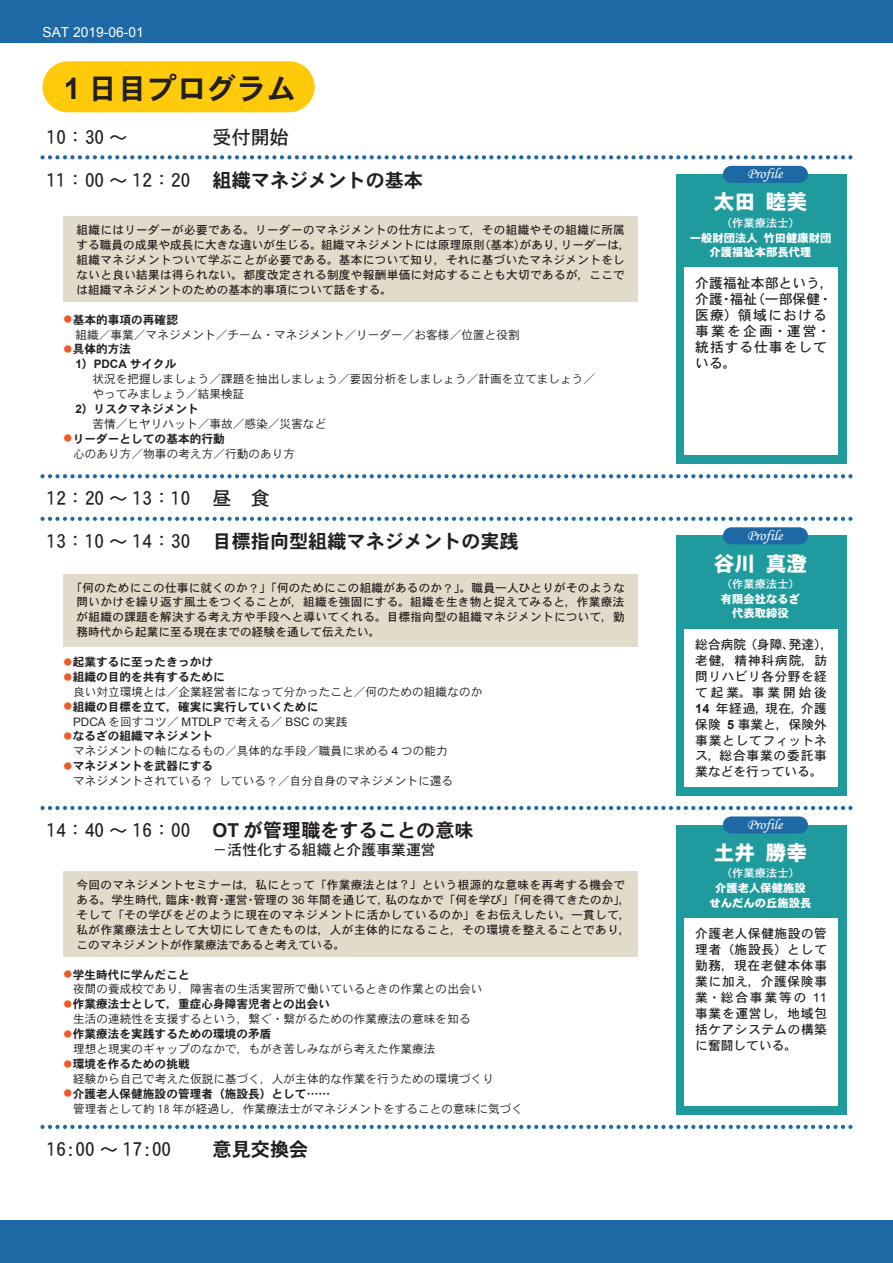
<style>
.page{position:relative;width:893px;height:1263px;background:#fff}
.page>*{position:absolute;margin:0;border:0;box-sizing:border-box;transform-origin:0 0}
.t1{font:29.7px "DFHS Gothic W7 WIN RKSJ H";color:#231f20}
.t2{font:20.85px "DFHS Gothic W9 WIN RKSJ H";color:#fff}
.t3{font:19.2px "DFHS Gothic W5 WIN RKSJ H";color:#231f20}
.t4{font:19.2px "DFHS Gothic W7 WINP RKSJ H";color:#231f20}
.t5{font:14.85px "Monotype Corsiva";color:#fff}
.t6{font:14.85px "DFHS Gothic W5 WINP RKSJ H";color:#231f20}
.t7{font:13.8px/15.9px "DFHS Gothic W5 WIN RKSJ H";letter-spacing:.065em;color:#231f20}
.t8{font:13.8px "Arial";color:#fff}
.t9{font:12.75px/15.9px "DFHS Gothic W5 WIN RKSJ H";letter-spacing:.05em;color:#231f20;text-align:justify}
.t10{font:11.7px/14.9px "DFHS Gothic W5 WIN RKSJ H";letter-spacing:.02em;color:#231f20}
.t11{font:11.7px/14.9px "DFHS Gothic W3 WIN RKSJ H";color:#231f20}
.t12{font:11.7px "DFHS Gothic W7 WIN RKSJ H";color:#231f20}
.t13{font:700 11.7px "Arial";color:#231f20}
.t14{font:11.4px/14.1px "DFHS Gothic W9 WIN RKSJ H";color:#fff;text-align:center}
.t15{font:11.4px "DFHS Gothic W5 WIN RKSJ H";color:#fff}
.s1{font-family:"Arial";font-weight:700}
.s2{font-family:"DFHS Gothic W7 WINP RKSJ H"}
.s3{font-size:8.25px;color:#f15929}
.s4{font-family:"DFHS Gothic W7 WIN RKSJ H";font-weight:400}
.s5{font-family:"DFHS Gothic W5 WIN RKSJ H"}
.s6{font-family:"Arial"}
</style>
<div class="page">
<div style="left:43px;top:61px;width:272px;height:51px;background:#feca0a;border-radius:26px"></div>
<div style="left:0;top:1220px;width:893px;height:43px;background:#1e68a6"></div>
<div style="left:0;top:0;width:893px;height:43px;background:#1e68a6"></div>
<svg style="left:50px;top:155px;width:801px;height:4px"></svg>
<svg style="left:50px;top:474px;width:801px;height:4px"></svg>
<svg style="left:50px;top:517px;width:801px;height:4px"></svg>
<svg style="left:50px;top:806px;width:801px;height:4px"></svg>
<svg style="left:50px;top:1125px;width:801px;height:4px"></svg>
<div style="left:64px;top:872px;width:574px;height:85px;background:#e3dbc9"></div>
<div style="left:64px;top:574px;width:574px;height:72px;background:#e3dbc9"></div>
<div style="left:676px;top:825px;width:170px;height:106px;background:#1f9b9e"></div>
<div style="left:676px;top:910px;width:170px;height:204px;background:#1f9b9e"></div>
<div style="left:723px;top:816px;width:85px;height:17px;background:#1e68a6;border-radius:9px"></div>
<div style="left:685px;top:918px;width:153px;height:188px;background:#fff"></div>
<div style="left:676px;top:536px;width:170px;height:106px;background:#1f9b9e"></div>
<div style="left:676px;top:621px;width:170px;height:174px;background:#1f9b9e"></div>
<div style="left:723px;top:527px;width:85px;height:17px;background:#1e68a6;border-radius:9px"></div>
<div style="left:685px;top:629px;width:153px;height:158px;background:#fff"></div>
<div style="left:676px;top:174px;width:170px;height:107px;background:#1f9b9e"></div>
<div style="left:676px;top:259px;width:170px;height:204px;background:#1f9b9e"></div>
<div style="left:723px;top:166px;width:85px;height:17px;background:#1e68a6;border-radius:9px"></div>
<div style="left:685px;top:268px;width:153px;height:187px;background:#fff"></div>
<div style="left:64px;top:217px;width:574px;height:85px;background:#e3dbc9"></div>
<p class="t8" style="left:43px;top:23px;width:103px">SAT 2019-06-01</p>
<h1 class="t1" style="left:64px;top:73px;width:234px"><span class="s1">1</span> 日目プログラム</h1>
<h3 class="t3" style="left:47px;top:128px;width:83px">10：30 ～</h3>
<h3 class="t3" style="left:213px;top:128px;width:78px">受付開始</h3>
<h3 class="t3" style="left:47px;top:170px;width:378px">11：00 ～ 12：20 <span class="s2">組織マネジメントの基本</span></h3>
<p class="t10" style="left:77px;top:223px;width:556px">組織にはリーダーが必要である。リーダーのマネジメントの仕方によって，その組織やその組織に所属する職員の成果や成長に大きな違いが生じる。組織マネジメントには原理原則（基本）があり，リーダーは，組織マネジメントついて学ぶことが必要である。基本について知り，それに基づいたマネジメントをしないと良い結果は得られない。都度改定される制度や報酬単価に対応することも大切であるが，ここでは組織マネジメントのための基本的事項について話をする。</p>
<p class="t12" style="left:64px;top:314px;width:116px"><span class="s3">●</span>基本的事項の再確認</p>
<p class="t11" style="left:64px;top:327px;width:458px">　組織／事業／マネジメント／チーム・マネジメント／リーダー／お客様／位置と役割</p>
<p class="t12" style="left:64px;top:343px;width:69px"><span class="s3">●</span>具体的方法</p>
<p class="t13" style="left:75px;top:356px;width:103px">1<span class="s4">）</span>PDCA <span class="s4">サイクル</span></p>
<p class="t11" style="left:92px;top:372px;width:504px">状況を把握しましょう／課題を抽出しましょう／要因分析をしましょう／計画を立てましょう／やってみましょう／結果検証</p>
<p class="t12" style="left:75px;top:403px;width:125px"><span class="s1">2</span>）リスクマネジメント</p>
<p class="t11" style="left:92px;top:416px;width:235px">苦情／ヒヤリハット／事故／感染／災害など</p>
<p class="t12" style="left:64px;top:433px;width:163px"><span class="s3">●</span>リーダーとしての基本的行動</p>
<p class="t11" style="left:73px;top:446px;width:224px">心のあり方／物事の考え方／行動のあり方</p>
<h3 class="t3" style="left:47px;top:489px;width:225px">12：20 ～ 13：10 昼　食</h3>
<h3 class="t4" style="left:47px;top:531px;width:473px"><span class="s5">13：10 ～ 14：30</span> 目標指向型組織マネジメントの実践</h3>
<p class="t10" style="left:77px;top:580px;width:550px;text-align:justify;text-indent:-6px">「何のためにこの仕事に就くのか？」「何のためにこの組織があるのか？」。職員一人ひとりがそのような問いかけを繰り返す風土をつくることが，組織を強固にする。組織を生き物と捉えてみると，作業療法が組織の課題を解決する考え方や手段へと導いてくれる。目標指向型の組織マネジメントについて，勤務時代から起業に至る現在までの経験を通して伝えたい。</p>
<p class="t12" style="left:64px;top:656px;width:151px"><span class="s3">●</span>起業するに至ったきっかけ</p>
<p class="t12" style="left:64px;top:671px;width:163px"><span class="s3">●</span>組織の目的を共有するために</p>
<p class="t11" style="left:73px;top:684px;width:411px">良い対立環境とは／企業経営者になって分かったこと／何のための組織なのか</p>
<p class="t12" style="left:64px;top:701px;width:256px"><span class="s3">●</span>組織の目標を立て，確実に実行していくために</p>
<p class="t11" style="left:73px;top:714px;width:276px"><span class="s6">PDCA</span> を回すコツ／ <span class="s6">MTDLP</span> で考える／ <span class="s6">BSC</span> の実践</p>
<p class="t12" style="left:64px;top:730px;width:151px"><span class="s3">●</span>なるざの組織マネジメント</p>
<p class="t11" style="left:73px;top:744px;width:376px">マネジメントの軸になるもの／具体的な手段／職員に求める <span class="s6">4</span> つの能力</p>
<p class="t12" style="left:64px;top:760px;width:163px"><span class="s3">●</span>マネジメントを武器にする　</p>
<p class="t11" style="left:73px;top:773px;width:382px">マネジメントされている？ している？／自分自身のマネジメントに還る</p>
<h3 class="t4" style="left:47px;top:821px;width:428px"><span class="s5">14：40 ～ 16：00</span> <span class="s1">OT</span> が管理職をすることの意味</h3>
<p class="t6" style="left:213px;top:842px;width:225px">－活性化する組織と介護事業運営</p>
<p class="t10" style="left:77px;top:878px;width:556px">今回のマネジメントセミナーは，私にとって「作業療法とは？」という根源的な意味を再考する機会である。学生時代，臨床・教育・運営・管理の <span class="s6">36</span> 年間を通じて，私のなかで「何を学び」「何を得てきたのか」，そして「その学びをどのように現在のマネジメントに活かしているのか」をお伝えしたい。一貫して，私が作業療法士として大切にしてきたものは，人が主体的になること，その環境を整えることであり，このマネジメントが作業療法であると考えている。</p>
<p class="t12" style="left:64px;top:968px;width:127px"><span class="s3">●</span>学生時代に学んだこと</p>
<p class="t11" style="left:73px;top:982px;width:411px">夜間の養成校であり，障害者の生活実習所で働いているときの作業との出会い</p>
<p class="t12" style="left:64px;top:998px;width:268px"><span class="s3">●</span>作業療法士として，重症心身障害児者との出会い</p>
<p class="t11" style="left:73px;top:1011px;width:399px">生活の連続性を支援するという，繋ぐ・繋がるための作業療法の意味を知る</p>
<p class="t12" style="left:64px;top:1028px;width:209px"><span class="s3">●</span>作業療法を実践するための環境の矛盾</p>
<p class="t11" style="left:73px;top:1041px;width:364px">理想と現実のギャップのなかで，もがき苦しみながら考えた作業療法</p>
<p class="t12" style="left:64px;top:1058px;width:127px"><span class="s3">●</span>環境を作るための挑戦</p>
<p class="t11" style="left:73px;top:1071px;width:422px">経験から自己で考えた仮説に基づく，人が主体的な作業を行うための環境づくり</p>
<p class="t12" style="left:64px;top:1087px;width:268px"><span class="s3">●</span>介護老人保健施設の管理者（施設長）として……</p>
<p class="t11" style="left:73px;top:1101px;width:452px">管理者として約 18 年が経過し，作業療法士がマネジメントをすることの意味に気づく</p>
<h3 class="t3" style="left:47px;top:1139px;width:126px">16:00 ～ 17:00</h3>
<h3 class="t4" style="left:213px;top:1139px;width:97px">意見交換会</h3>
<p class="t5" style="left:747px;top:165px;width:37px">Profile</p>
<h2 class="t2" style="left:714px;top:191px;width:95px">太田 睦美</h2>
<p class="t15" style="left:721px;top:217px;width:81px">（作業療法士）</p>
<p class="t14" style="left:690px;top:231px;width:143px">一般財団法人 竹田健康財団介護福祉本部長代理</p>
<p class="t7" style="left:695px;top:275px;width:140px">介護福祉本部という，介護・福祉（一部保健・医療）領域における事業を企画・運営・統括する仕事をしている。</p>
<p class="t5" style="left:747px;top:526px;width:37px">Profile</p>
<h2 class="t2" style="left:714px;top:553px;width:95px">谷川 真澄</h2>
<p class="t15" style="left:721px;top:578px;width:81px">（作業療法士）</p>
<p class="t14" style="left:721px;top:592px;width:81px">有限会社なるざ代表取締役</p>
<p class="t9" style="left:695px;top:636px;width:140px;text-align:left">総合病院（身障、発達），老健，精神科病院，訪問リハビリ各分野を経て起業。事業開始後<br><span class="s1">14</span> 年経過，現在，介護保険 <span class="s1">5</span> 事業と，保険外事業としてフィットネス，総合事業の委託事業などを行っている。</p>
<p class="t5" style="left:747px;top:815px;width:37px">Profile</p>
<h2 class="t2" style="left:714px;top:842px;width:95px">土井 勝幸</h2>
<p class="t15" style="left:721px;top:867px;width:81px">（作業療法士）</p>
<p class="t14" style="left:709px;top:881px;width:104px">介護老人保健施設せんだんの丘施設長</p>
<p class="t9" style="left:695px;top:925px;width:133px">介護老人保健施設の管理者（施設長）として勤務，現在老健本体事業に加え，介護保険事業・総合事業等の <span class="s6">11</span>事業を運営し，地域包括ケアシステムの構築に奮闘している。</p>
</div>
